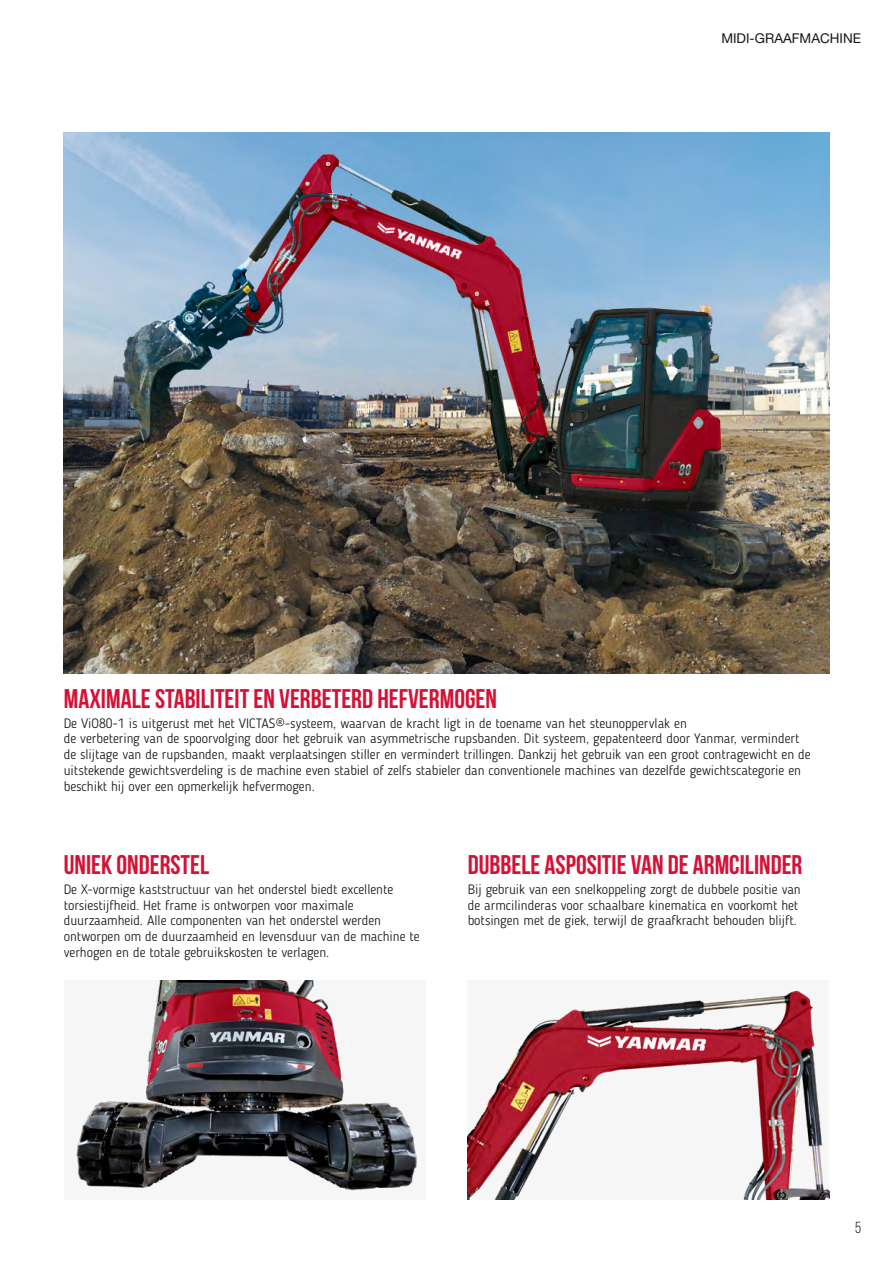
<style>
.page{position:relative;width:893px;height:1263px;background:#fff}
.page>*{position:absolute;margin:0;border:0;box-sizing:border-box;transform-origin:0 0}
.t1{font:700 27px "Bebas Neue";color:#d61136}
.t2{font:15.9px "Bebas Neue";color:#181716}
.t3{font:300 13.5px/15.8px "Blogger Sans";color:#181716}
.t4{font:13.5px "Helvetica Neue LT Std";color:#181716}
</style>
<div class="page">
<img style="left:76px;top:980px;width:342px;height:211px">
<img style="left:468px;top:990px;width:361px;height:209px">
<img style="left:64px;top:133px;width:765px;height:541px">
<p class="t4" style="left:721px;top:30px;width:141px">MIDI-GRAAFMACHINE</p>
<h1 class="t1" style="left:64px;top:683px;width:435px">MAXIMALE STABILITEIT EN VERBETERD HEFVERMOGEN</h1>
<p class="t3" style="left:64px;top:715px;width:748px">De ViO80-1 is uitgerust met het VICTAS®-systeem, waarvan de kracht ligt in de toename van het steunoppervlak en<br>de verbetering van de spoorvolging door het gebruik van asymmetrische rupsbanden. Dit systeem, gepatenteerd door Yanmar, vermindert de slijtage van de rupsbanden, maakt verplaatsingen stiller en vermindert trillingen. Dankzij het gebruik van een groot contragewicht en de uitstekende gewichtsverdeling is de machine even stabiel of zelfs stabieler dan conventionele machines van dezelfde gewichtscategorie en beschikt hij over een opmerkelijk hefvermogen.</p>
<h1 class="t1" style="left:64px;top:850px;width:147px">UNIEK ONDERSTEL</h1>
<p class="t3" style="left:64px;top:881px;width:358px">De X-vormige kaststructuur van het onderstel biedt excellente torsiestijfheid. Het frame is ontworpen voor maximale duurzaamheid. Alle componenten van het onderstel werden ontworpen om de duurzaamheid en levensduur van de machine te verhogen en de totale gebruikskosten te verlagen.</p>
<h1 class="t1" style="left:468px;top:850px;width:336px">DUBBELE ASPOSITIE VAN DE ARMCILINDER</h1>
<p class="t3" style="left:468px;top:881px;width:334px">Bij gebruik van een snelkoppeling zorgt de dubbele positie van de armcilinderas voor schaalbare kinematica en voorkomt het botsingen met de giek, terwijl de graafkracht behouden blijft.</p>
<p class="t2" style="left:855px;top:1219px;width:8px">5</p>
</div>
